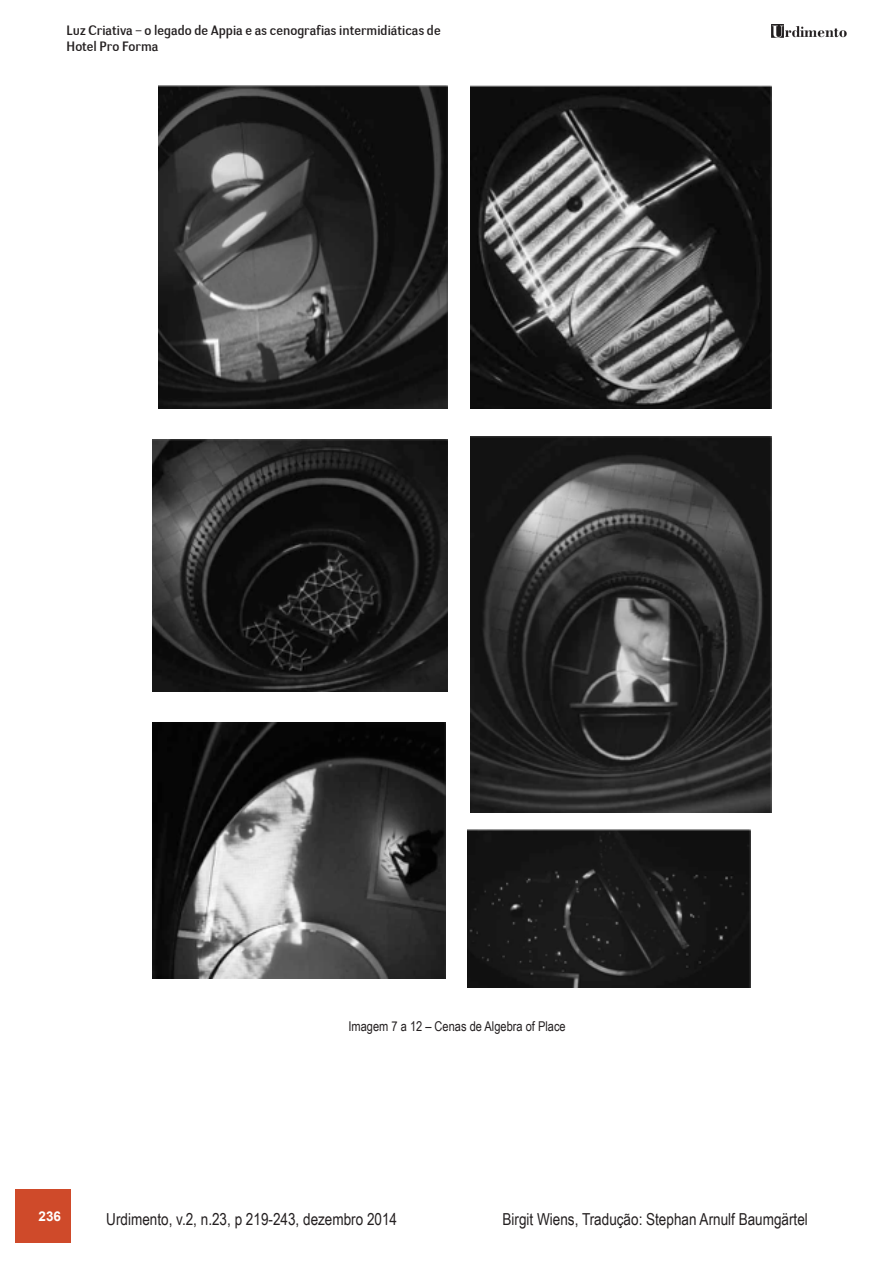
<style>
.page{position:relative;width:893px;height:1263px;background:#fff}
.page>*{position:absolute;margin:0;border:0;box-sizing:border-box;transform-origin:0 0}
.t1{font:16.5px "Arial Narrow";color:#231f20}
.t2{font:13.5px/16.2px "Negotiate Free";color:#231f20}
.legenda{font:13.5px "Arial Narrow";color:#231f20}
.t3{font:700 13.5px "Arial";color:#fff}
</style>
<div class="page">
<img style="left:771px;top:25px;width:75px;height:13px">
<div style="left:15px;top:1189px;width:55px;height:53px;background:#cf4a2a"></div>
<img style="left:158px;top:85px;width:289px;height:323px">
<img style="left:470px;top:85px;width:302px;height:323px">
<img style="left:152px;top:439px;width:295px;height:252px">
<img style="left:470px;top:436px;width:302px;height:377px">
<img style="left:152px;top:723px;width:294px;height:256px">
<img style="left:468px;top:829px;width:282px;height:159px">
<p class="t2" style="left:67px;top:22px;width:375px">Luz Criativa – o legado de Appia e as cenografias intermidiáticas de<br>Hotel Pro Forma</p>
<p class="legenda" style="left:348px;top:1016px;width:219px">Imagem 7 a 12 – Cenas de Algebra of Place</p>
<p class="t3" style="left:39px;top:1206px;width:24px">236</p>
<p class="t1" style="left:106px;top:1206px;width:292px">Urdimento, v.2, n.23, p 219-243, dezembro 2014</p>
<p class="t1" style="left:502px;top:1206px;width:307px">Birgit Wiens, Tradução: Stephan Arnulf Baumgärtel</p>
</div>
